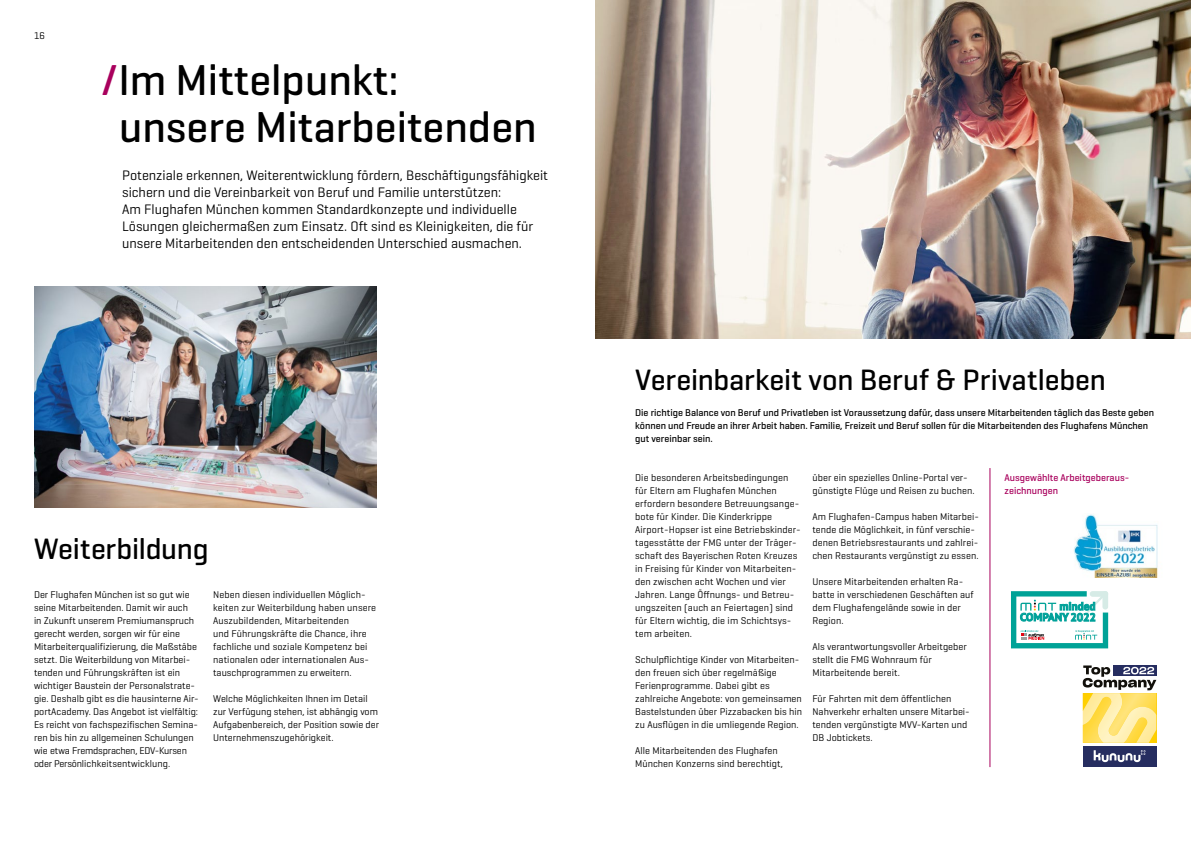
<style>
.page{position:relative;width:1191px;height:842px;background:#fff}
.page>*{position:absolute;margin:0;border:0;box-sizing:border-box;transform-origin:0 0}
.t1{font:500 44px/47px "Munich Airport Pro";color:#000}
.t2{font:500 30px "Munich Airport Pro";letter-spacing:-.005em;color:#000}
.t3{font:14px/17px "Munich Airport Pro";color:#000}
.t4{font:700 11.2px "PT Sans";color:#00a297}
.t5{font:10px/13px "Munich Airport Pro";letter-spacing:.005em;color:#000}
.t6{font:500 10px/13px "Munich Airport Pro";color:#000}
.t7{font:500 10px/13px "Munich Airport Pro";color:#a9005d}
.s1{color:#a9005d}
</style>
<div class="page">
<img style="left:595px;top:0;width:596px;height:338px">
<hr style="left:989px;top:468px;width:1px;height:299px;background:#a9005d">
<img style="left:34px;top:286px;width:343px;height:221px">
<img style="left:1074px;top:514px;width:84px;height:63px">
<img style="left:1082px;top:693px;width:74px;height:50px">
<div style="left:1083px;top:746px;width:73px;height:20px;background:#262d60"></div>
<svg style="left:1082px;top:665px;width:74px;height:25px"></svg>
<svg style="left:1093px;top:750px;width:52px;height:12px"></svg>
<svg style="left:1011px;top:591px;width:97px;height:57px"></svg>
<p class="t5" style="left:34px;top:29px;width:13px">16</p>
<h1 class="t1" style="left:119px;top:56px;width:419px;text-indent:-19px"><span class="s1">/</span>Im Mittelpunkt:<br>unsere Mitarbeitenden</h1>
<p class="t3" style="left:122px;top:166px;width:427px">Potenziale erkennen, Weiterentwicklung fördern, Beschäftigungsfähigkeit sichern und die Vereinbarkeit von Beruf und Familie unterstützen:<br>Am Flughafen München kommen Standardkonzepte und individuelle Lösungen gleichermaßen zum Einsatz. Oft sind es Kleinigkeiten, die für unsere Mitarbeitenden den entscheidenden Unterschied ausmachen.</p>
<h2 class="t2" style="left:34px;top:530px;width:176px">Weiterbildung</h2>
<p class="t5" style="left:34px;top:588px;width:166px">Der Flughafen München ist so gut wie seine Mitarbeitenden. Damit wir auch<br>in Zukunft unserem Premiumanspruch gerecht werden, sorgen wir für eine Mitarbeiterqualifizierung, die Maßstäbe setzt. Die Weiterbildung von Mitarbei&shy;tenden und Führungskräften ist ein wichtiger Baustein der Personalstrate&shy;gie. Deshalb gibt es die hausinterne Air&shy;portAcademy. Das Angebot ist vielfältig:<br>Es reicht von fachspezifischen Semina&shy;ren bis hin zu allgemeinen Schulungen wie etwa Fremdsprachen, EDV-Kursen oder Persönlichkeitsentwicklung.</p>
<p class="t5" style="left:213px;top:588px;width:165px">Neben diesen individuellen Möglich&shy;keiten zur Weiterbildung haben unsere Auszubildenden, Mitarbeitenden<br>und Führungskräfte die Chance, ihre fachliche und soziale Kompetenz bei nationalen oder internationalen Aus&shy;tauschprogrammen zu erweitern.</p>
<p class="t5" style="left:213px;top:692px;width:167px">Welche Möglichkeiten Ihnen im Detail zur Verfügung stehen, ist abhängig vom Aufgabenbereich, der Position sowie der Unternehmenszugehörigkeit.</p>
<h2 class="t2" style="left:635px;top:361px;width:472px">Vereinbarkeit von Beruf &amp; Privatleben</h2>
<p class="t6" style="left:635px;top:406px;width:520px">Die richtige Balance von Beruf und Privatleben ist Voraussetzung dafür, dass unsere Mitarbeitenden täglich das Beste geben können und Freude an ihrer Arbeit haben. Familie, Freizeit und Beruf sollen für die Mitarbeitenden des Flughafens München gut vereinbar sein.</p>
<p class="t5" style="left:635px;top:471px;width:167px">Die besonderen Arbeitsbedingungen für Eltern am Flughafen München erfordern besondere Betreuungsange&shy;bote für Kinder. Die Kinderkrippe Airport-Hopser ist eine Betriebskinder&shy;tagesstätte der FMG unter der Träger&shy;schaft des Bayerischen Roten Kreuzes in Freising für Kinder von Mitarbeiten&shy;den zwischen acht Wochen und vier Jahren. Lange Öffnungs- und Betreu&shy;ungszeiten (auch an Feiertagen) sind für Eltern wichtig, die im Schichtsys&shy;tem arbeiten.</p>
<p class="t5" style="left:635px;top:653px;width:168px">Schulpflichtige Kinder von Mitarbeiten&shy;den freuen sich über regelmäßige Ferienprogramme. Dabei gibt es zahlreiche Angebote: von gemeinsamen Bastelstunden über Pizzabacken bis hin zu Ausflügen in die umliegende Region.</p>
<p class="t5" style="left:635px;top:744px;width:149px">Alle Mitarbeitenden des Flughafen<br>München Konzerns sind berechtigt,</p>
<p class="t5" style="left:812px;top:471px;width:164px">über ein spezielles Online-Portal ver&shy;günstigte Flüge und Reisen zu buchen.</p>
<p class="t5" style="left:812px;top:510px;width:168px">Am Flughafen-Campus haben Mitarbei&shy;tende die Möglichkeit, in fünf verschie&shy;denen Betriebsrestaurants und zahlrei&shy;chen Restaurants vergünstigt zu essen.</p>
<p class="t5" style="left:812px;top:575px;width:163px">Unsere Mitarbeitenden erhalten Ra&shy;batte in verschiedenen Geschäften auf dem Flughafengelände sowie in der<br>Region.</p>
<p class="t5" style="left:812px;top:640px;width:156px">Als verantwortungsvoller Arbeitgeber stellt die FMG Wohnraum für<br>Mitarbeitende bereit.</p>
<p class="t5" style="left:812px;top:692px;width:159px">Für Fahrten mit dem öffentlichen<br>Nahverkehr erhalten unsere Mitarbei&shy;tenden vergünstigte MVV-Karten und<br>DB Jobtickets.</p>
<p class="t7" style="left:1004px;top:471px;width:126px">Ausgewählte Arbeitgeberaus&shy;zeichnungen</p>
<p class="t4" style="left:1070px;top:610px;width:27px">2022</p>
</div>
